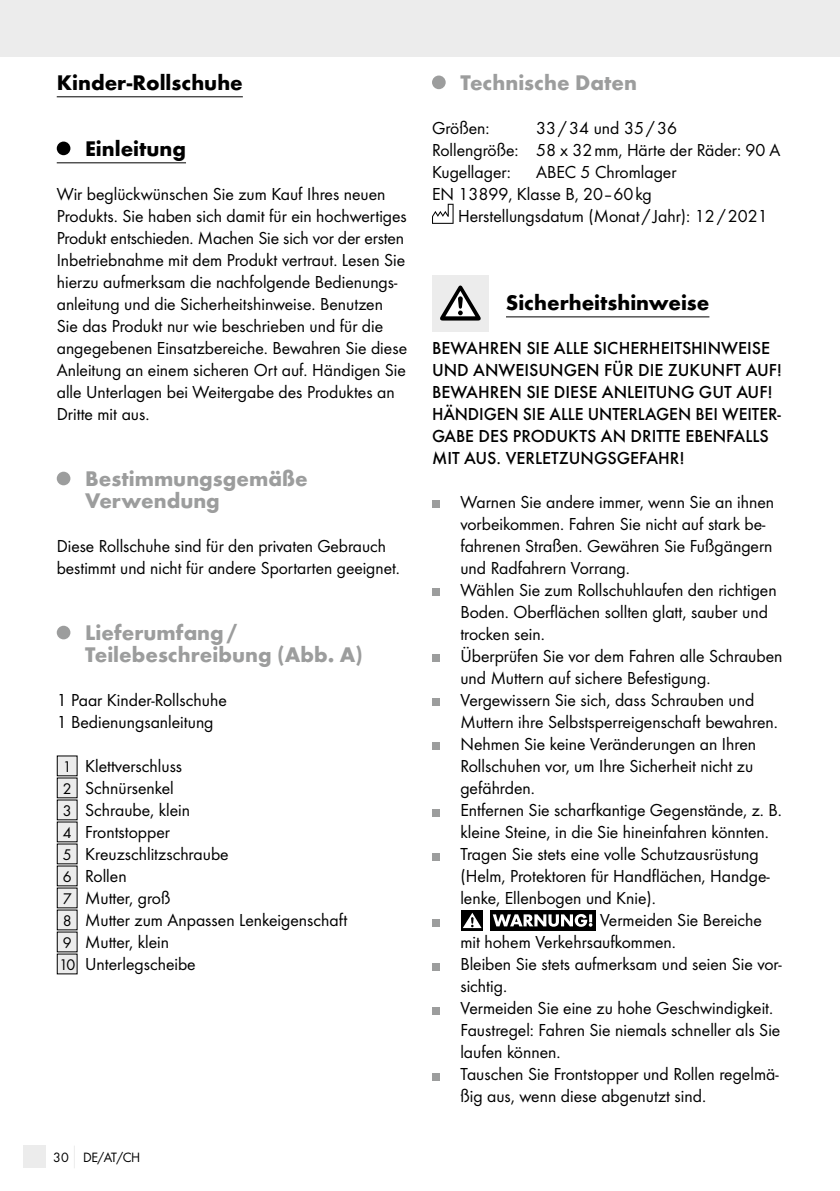
<style>
.page{position:relative;width:840px;height:1191px;background:#fff}
.page>*{position:absolute;margin:0;border:0;box-sizing:border-box;transform-origin:0 0}
.t1{font:700 22px/22px "Futura";color:#9c9d9d}
.t2{font:700 22px "Futura";color:#000}
.t3{font:18px/22px "Futura Boo";color:#000}
.t4{font:500 18px/22px "Futura";color:#000}
.t5{font:14px "Futura Boo";letter-spacing:-.03em;color:#000}
.s1{font-size:16px}
</style>
<div class="page">
<div style="left:0;top:0;width:839px;height:57px;background:#ececec"></div>
<div style="left:23px;top:1145px;width:22px;height:23px;background:#ececec"></div>
<svg style="left:74px;top:1146px;width:1px;height:22px"></svg>
<hr style="left:57px;top:96px;width:186px;height:1px;background:#000">
<hr style="left:57px;top:162px;width:129px;height:1px;background:#000">
<div style="left:57px;top:142px;width:13px;height:13px;background:#000;border-radius:50%"></div>
<div style="left:57px;top:472px;width:13px;height:13px;background:#9c9d9d;border-radius:50%"></div>
<div style="left:57px;top:626px;width:13px;height:13px;background:#9c9d9d;border-radius:50%"></div>
<div style="left:57px;top:756px;width:20px;height:20px;background:#ececec"></div>
<div style="left:57px;top:778px;width:20px;height:20px;background:#ececec"></div>
<div style="left:57px;top:800px;width:20px;height:20px;background:#ececec"></div>
<div style="left:57px;top:822px;width:20px;height:20px;background:#ececec"></div>
<div style="left:57px;top:844px;width:20px;height:20px;background:#ececec"></div>
<div style="left:57px;top:866px;width:20px;height:20px;background:#ececec"></div>
<div style="left:57px;top:888px;width:20px;height:20px;background:#ececec"></div>
<div style="left:57px;top:910px;width:20px;height:20px;background:#ececec"></div>
<div style="left:57px;top:932px;width:20px;height:20px;background:#ececec"></div>
<div style="left:57px;top:954px;width:20px;height:20px;background:#ececec"></div>
<hr style="left:432px;top:316px;width:277px;height:1px;background:#000">
<div style="left:432px;top:76px;width:13px;height:13px;background:#9c9d9d;border-radius:50%"></div>
<svg style="left:432px;top:204px;width:21px;height:20px"></svg>
<div style="left:488px;top:275px;width:17px;height:56px;background:#fff"></div>
<div style="left:432px;top:275px;width:56px;height:56px;background:#ececec"></div>
<svg style="left:440px;top:285px;width:40px;height:35px"></svg>
<div style="left:432px;top:500px;width:7px;height:8px;background:#9c9d9d"></div>
<div style="left:432px;top:588px;width:7px;height:8px;background:#9c9d9d"></div>
<div style="left:432px;top:654px;width:7px;height:8px;background:#9c9d9d"></div>
<div style="left:432px;top:698px;width:7px;height:8px;background:#9c9d9d"></div>
<div style="left:432px;top:742px;width:7px;height:8px;background:#9c9d9d"></div>
<div style="left:432px;top:808px;width:7px;height:8px;background:#9c9d9d"></div>
<div style="left:432px;top:852px;width:7px;height:8px;background:#9c9d9d"></div>
<div style="left:432px;top:918px;width:7px;height:8px;background:#9c9d9d"></div>
<div style="left:489px;top:910px;width:106px;height:20px;background:#000"></div>
<div style="left:461px;top:910px;width:22px;height:20px;background:linear-gradient(to right,#151515,#0c0c0c)"></div>
<svg style="left:462px;top:912px;width:19px;height:16px"></svg>
<svg style="left:492px;top:914px;width:100px;height:12px"></svg>
<div style="left:432px;top:962px;width:7px;height:8px;background:#9c9d9d"></div>
<div style="left:432px;top:1006px;width:7px;height:8px;background:#9c9d9d"></div>
<div style="left:432px;top:1072px;width:7px;height:8px;background:#9c9d9d"></div>
<p class="t2" style="left:57px;top:69px;width:187px">Kinder-Rollschuhe</p>
<p class="t2" style="left:85px;top:135px;width:102px">Einleitung</p>
<p class="t3" style="left:57px;top:183px;width:351px">Wir beglückwünschen Sie zum Kauf Ihres neuen Produkts. Sie haben sich damit für ein hochwertiges Produkt entschieden. Machen Sie sich vor der ersten Inbetriebnahme mit dem Produkt vertraut. Lesen Sie hierzu aufmerksam die nachfolgende Bedienungs&shy;anleitung und die Sicherheitshinweise. Benutzen Sie das Produkt nur wie beschrieben und für die angegebenen Einsatzbereiche. Bewahren Sie diese Anleitung an einem sicheren Ort auf. Händigen Sie alle Unterlagen bei Weitergabe des Produktes an Dritte mit aus.</p>
<p class="t1" style="left:85px;top:467px;width:224px">Bestimmungsgemäße<br>Verwendung</p>
<p class="t3" style="left:57px;top:535px;width:344px">Diese Rollschuhe sind für den privaten Gebrauch bestimmt und nicht für andere Sportarten geeignet.</p>
<p class="t1" style="left:85px;top:621px;width:279px">Lieferumfang/<br>Teilebeschreibung (Abb. A)</p>
<p class="t3" style="left:57px;top:689px;width:171px">1 Paar Kinder-Rollschuhe<br>1 Bedienungsanleitung</p>
<p class="t3" style="left:59px;top:755px;width:289px"><span class="s1">1</span> Klettverschluss<br><span class="s1">2</span> Schnürsenkel<br><span class="s1">3</span> Schraube, klein<br><span class="s1">4</span> Frontstopper<br><span class="s1">5</span> Kreuzschlitzschraube<br><span class="s1">6</span> Rollen<br><span class="s1">7</span> Mutter, groß<br><span class="s1">8</span> Mutter zum Anpassen Lenkeigenschaft<br><span class="s1">9</span> Mutter, klein<br><span class="s1">10</span> Unterlegscheibe</p>
<p class="t5" style="left:53px;top:1149px;width:88px">30 DE/AT/CH</p>
<p class="t1" style="left:460px;top:71px;width:178px">Technische Daten</p>
<p class="t3" style="left:432px;top:117px;width:59px">Größen:</p>
<p class="t3" style="left:432px;top:117px;width:350px;text-indent:104px">33/34 und 35/36<br>Rollengröße: 58 x 32mm, Härte der Räder: 90 A<br>Kugellager:</p>
<p class="t3" style="left:432px;top:161px;width:246px;text-indent:104px">ABEC 5 Chromlager<br>EN 13899, Klasse B, 20–60kg</p>
<p class="t3" style="left:458px;top:205px;width:311px">Herstellungsdatum (Monat / Jahr): 12/2021</p>
<p class="t2" style="left:505px;top:289px;width:205px">Sicherheitshinweise</p>
<p class="t4" style="left:432px;top:337px;width:351px">BEWAHREN SIE ALLE SICHERHEITSHINWEISE UND ANWEISUNGEN FÜR DIE ZUKUNFT AUF!<br>BEWAHREN SIE DIESE ANLEITUNG GUT AUF!<br>HÄNDIGEN SIE ALLE UNTERLAGEN BEI WEITER-GABE DES PRODUKTS AN DRITTE EBENFALLS MIT AUS. VERLETZUNGSGEFAHR!</p>
<p class="t3" style="left:460px;top:491px;width:315px">Warnen Sie andere immer, wenn Sie an ihnen</p>
<p class="t3" style="left:460px;top:513px;width:306px">vorbeikommen. Fahren Sie nicht auf stark be-</p>
<p class="t3" style="left:460px;top:535px;width:313px">fahrenen Straßen. Gewähren Sie Fußgängern</p>
<p class="t3" style="left:460px;top:557px;width:171px">und Radfahrern Vorrang.</p>
<p class="t3" style="left:460px;top:579px;width:317px">Wählen Sie zum Rollschuhlaufen den richtigen</p>
<p class="t3" style="left:460px;top:601px;width:309px">Boden. Oberflächen sollten glatt, sauber und</p>
<p class="t3" style="left:460px;top:623px;width:86px">trocken sein.</p>
<p class="t3" style="left:460px;top:645px;width:323px">Überprüfen Sie vor dem Fahren alle Schrauben</p>
<p class="t3" style="left:460px;top:667px;width:251px">und Muttern auf sichere Befestigung.</p>
<p class="t3" style="left:460px;top:689px;width:295px">Vergewissern Sie sich, dass Schrauben und</p>
<p class="t3" style="left:460px;top:711px;width:319px">Muttern ihre Selbstsperreigenschaft bewahren.</p>
<p class="t3" style="left:460px;top:733px;width:297px">Nehmen Sie keine Veränderungen an Ihren</p>
<p class="t3" style="left:460px;top:755px;width:294px">Rollschuhen vor, um Ihre Sicherheit nicht zu</p>
<p class="t3" style="left:460px;top:777px;width:76px">gefährden.</p>
<p class="t3" style="left:460px;top:799px;width:323px">Entfernen Sie scharfkantige Gegenstände, z. B.</p>
<p class="t3" style="left:460px;top:821px;width:310px">kleine Steine, in die Sie hineinfahren könnten.</p>
<p class="t3" style="left:460px;top:843px;width:300px">Tragen Sie stets eine volle Schutzausrüstung</p>
<p class="t3" style="left:460px;top:865px;width:310px">(Helm, Protektoren für Handflächen, Handge-</p>
<p class="t3" style="left:460px;top:887px;width:197px">lenke, Ellenbogen und Knie).</p>
<p class="t3" style="left:599px;top:909px;width:163px">Vermeiden Sie Bereiche</p>
<p class="t3" style="left:460px;top:931px;width:217px">mit hohem Verkehrsaufkommen.</p>
<p class="t3" style="left:460px;top:953px;width:323px">Bleiben Sie stets aufmerksam und seien Sie vor-</p>
<p class="t3" style="left:460px;top:975px;width:48px">sichtig.</p>
<p class="t3" style="left:460px;top:997px;width:314px">Vermeiden Sie eine zu hohe Geschwindigkeit.</p>
<p class="t3" style="left:460px;top:1019px;width:321px">Faustregel: Fahren Sie niemals schneller als Sie</p>
<p class="t3" style="left:460px;top:1041px;width:102px">laufen können.</p>
<p class="t3" style="left:460px;top:1063px;width:319px">Tauschen Sie Frontstopper und Rollen regelmä-</p>
<p class="t3" style="left:460px;top:1085px;width:247px">ßig aus, wenn diese abgenutzt sind.</p>
</div>
